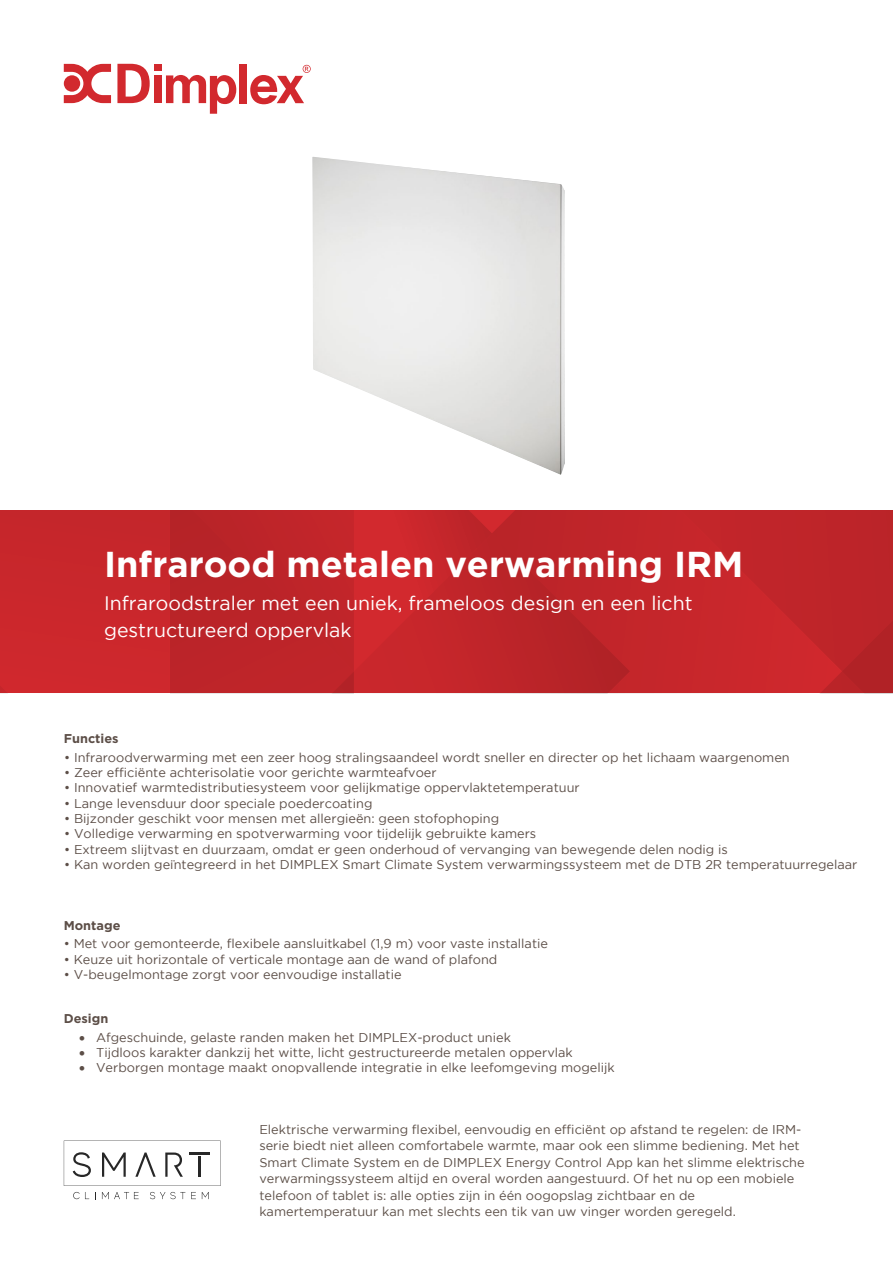
<style>
.page{position:relative;width:893px;height:1263px;background:#fff}
.page>*{position:absolute;margin:0;border:0;box-sizing:border-box;transform-origin:0 0}
.t1{font:700 36px "Gotham";color:#fff}
.t2{font:19.5px/27px "Gotham";color:#fff}
.t3{font:12.75px "Gotham";color:#5c4e47}
.t4{font:12.75px/16.5px "Gotham";color:#5c4f47}
.t5{font:700 12.75px "Gotham";color:#5c4e47}
</style>
<div class="page">
<div style="left:630px;top:671px;width:184px;height:22px;background:#c9272c"></div>
<svg style="left:630px;top:510px;width:263px;height:161px;background:#c3252a"></svg>
<svg style="left:814px;top:607px;width:79px;height:86px;background:#bb2328"></svg>
<svg style="left:0;top:510px;width:630px;height:183px;background:#c2252a"></svg>
<svg style="left:64px;top:64px;width:47px;height:39px"></svg>
<svg style="left:117px;top:64px;width:33px;height:39px"></svg>
<div style="left:154px;top:75px;width:7px;height:28px;background:#d2292e"></div>
<div style="left:154px;top:64px;width:7px;height:6px;background:#d2292e"></div>
<div style="left:239px;top:64px;width:8px;height:39px;background:#d2292e"></div>
<svg style="left:166px;top:75px;width:70px;height:39px"></svg>
<svg style="left:250px;top:65px;width:61px;height:39px"></svg>
<svg style="left:64px;top:1141px;width:157px;height:45px"></svg>
<hr style="left:198px;top:1156px;width:3px;height:21px;background:#000">
<hr style="left:189px;top:1152px;width:21px;height:3px;background:#000">
<svg style="left:73px;top:1192px;width:16px;height:7px"></svg>
<svg style="left:102px;top:1192px;width:37px;height:7px"></svg>
<svg style="left:150px;top:1192px;width:35px;height:7px"></svg>
<svg style="left:191px;top:1192px;width:5px;height:7px"></svg>
<svg style="left:202px;top:1192px;width:7px;height:7px"></svg>
<img style="left:312px;top:157px;width:253px;height:318px">
<h1 class="t1" style="left:104px;top:543px;width:641px">Infrarood metalen verwarming IRM</h1>
<h2 class="t2" style="left:104px;top:589px;width:590px">Infraroodstraler met een uniek, frameloos design en een licht gestructureerd oppervlak</h2>
<p class="t5" style="left:64px;top:732px;width:56px">Functies</p>
<p class="t3" style="left:64px;top:750px;width:727px">• Infraroodverwarming met een zeer hoog stralingsaandeel wordt sneller en directer op het lichaam waargenomen</p>
<p class="t3" style="left:64px;top:766px;width:374px">• Zeer efficiënte achterisolatie voor gerichte warmteafvoer</p>
<p class="t3" style="left:64px;top:781px;width:517px">• Innovatief warmtedistributiesysteem voor gelijkmatige oppervlaktetemperatuur</p>
<p class="t3" style="left:64px;top:796px;width:310px">• Lange levensduur door speciale poedercoating</p>
<p class="t3" style="left:64px;top:811px;width:437px">• Bijzonder geschikt voor mensen met allergieën: geen stofophoping</p>
<p class="t3" style="left:64px;top:827px;width:474px">• Volledige verwarming en spotverwarming voor tijdelijk gebruikte kamers</p>
<p class="t3" style="left:64px;top:842px;width:665px">• Extreem slijtvast en duurzaam, omdat er geen onderhoud of vervanging van bewegende delen nodig is</p>
<p class="t3" style="left:64px;top:857px;width:795px">• Kan worden geïntegreerd in het DIMPLEX Smart Climate System verwarmingssysteem met de DTB 2R temperatuurregelaar</p>
<p class="t5" style="left:64px;top:918px;width:58px">Montage</p>
<p class="t3" style="left:64px;top:937px;width:486px">• Met voor gemonteerde, flexibele aansluitkabel (1,9 m) voor vaste installatie</p>
<p class="t3" style="left:64px;top:952px;width:435px">• Keuze uit horizontale of verticale montage aan de wand of plafond</p>
<p class="t3" style="left:64px;top:967px;width:339px">• V-beugelmontage zorgt voor eenvoudige installatie</p>
<p class="t5" style="left:64px;top:1011px;width:46px">Design</p>
<p class="t3" style="left:79px;top:1030px;width:433px">• Afgeschuinde, gelaste randen maken het DIMPLEX-product uniek</p>
<p class="t3" style="left:79px;top:1045px;width:495px">• Tijdloos karakter dankzij het witte, licht gestructureerde metalen oppervlak</p>
<p class="t3" style="left:79px;top:1061px;width:537px">• Verborgen montage maakt onopvallende integratie in elke leefomgeving mogelijk</p>
<p class="t4" style="left:259px;top:1121px;width:547px">Elektrische verwarming flexibel, eenvoudig en efficiënt op afstand te regelen: de IRM&shy;serie biedt niet alleen comfortabele warmte, maar ook een slimme bediening. Met het Smart Climate System en de DIMPLEX Energy Control App kan het slimme elektrische verwarmingssysteem altijd en overal worden aangestuurd. Of het nu op een mobiele telefoon of tablet is: alle opties zijn in één oogopslag zichtbaar en de kamertemperatuur kan met slechts een tik van uw vinger worden geregeld.</p>
</div>
